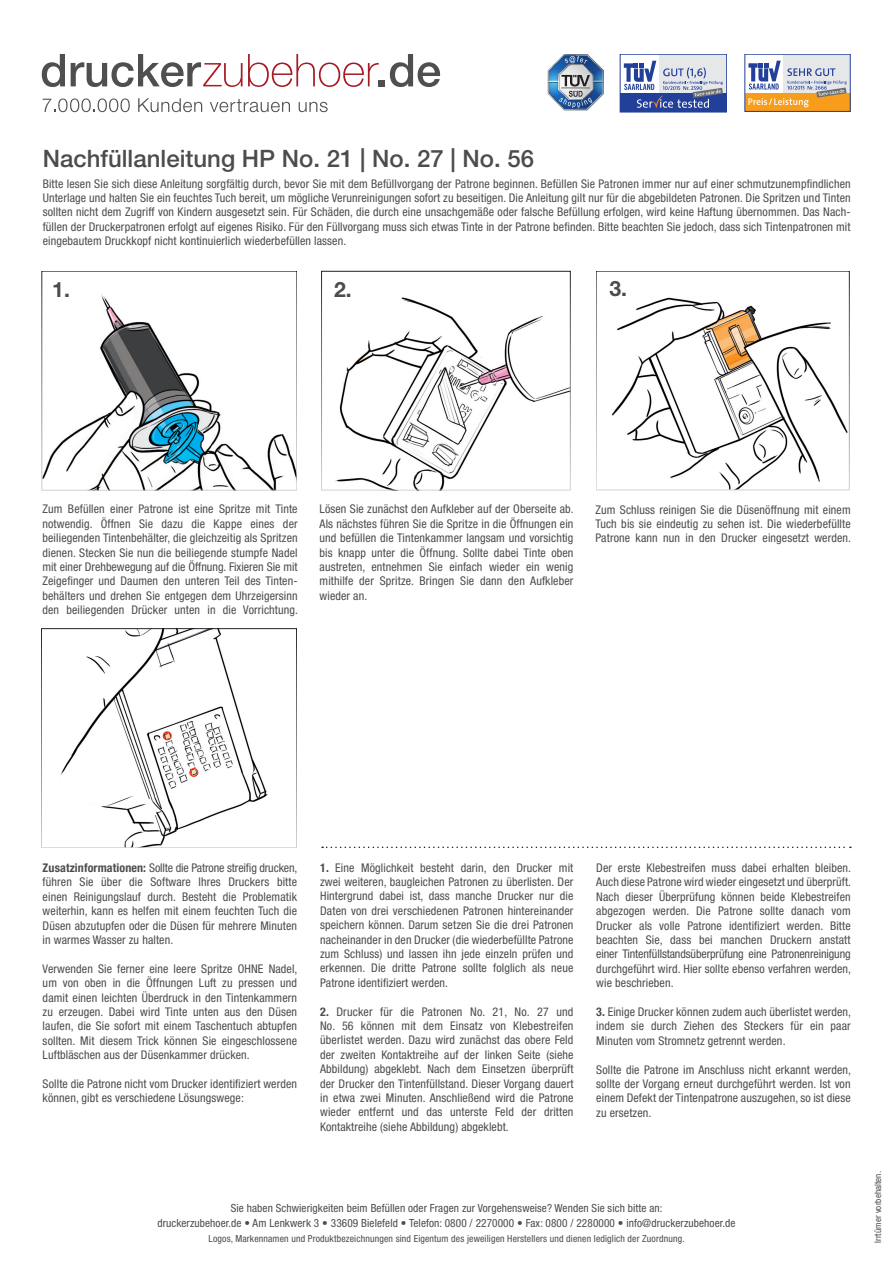
<style>
.page{position:relative;width:893px;height:1263px;background:#fff}
.page>*{position:absolute;margin:0;border:0;box-sizing:border-box;transform-origin:0 0}
.t1{font:500 24px "Helvetica Neue LT Pro";color:#4b4c4d}
.t2{font:700 21.15px "Helvetica Neue LT Pro";color:#4b4c4d}
.text{font:condensed 12px/14.4px "Helvetica Neue LT Pro";letter-spacing:.01em;color:#4b4c4d;text-align:justify}
.t3{font:condensed 11.25px/14.4px "Helvetica Neue LT Pro";letter-spacing:.01em;color:#4b4c4d;text-align:center}
.t4{font:condensed 9.75px "Helvetica Neue LT Pro";letter-spacing:.015em;color:#4b4c4d}
.t5{font:condensed 9px "Helvetica Neue LT Pro";letter-spacing:.01em;color:#4b4c4d}
.s1{font-weight:700}
</style>
<div class="page">
<svg style="left:42px;top:54px;width:23px;height:33px"></svg>
<svg style="left:71px;top:54px;width:369px;height:33px"></svg>
<svg style="left:138px;top:98px;width:64px;height:14px"></svg>
<svg style="left:210px;top:99px;width:80px;height:13px"></svg>
<svg style="left:299px;top:102px;width:29px;height:10px"></svg>
<svg style="left:43px;top:98px;width:87px;height:14px"></svg>
<div style="left:659px;top:54px;width:68px;height:39px;background:#e6e7e9"></div>
<div style="left:620px;top:93px;width:107px;height:19px;background:#223f99"></div>
<div style="left:620px;top:54px;width:107px;height:58px;border:1px solid #223f99"></div>
<svg style="left:624px;top:61px;width:99px;height:47px"></svg>
<div style="left:784px;top:54px;width:66px;height:39px;background:#e6e7e9"></div>
<div style="left:745px;top:93px;width:105px;height:18px;background:#f89c1c"></div>
<svg style="left:748px;top:61px;width:99px;height:46px"></svg>
<svg style="left:548px;top:54px;width:56px;height:56px"></svg>
<svg style="left:322px;top:846px;width:529px;height:2px"></svg>
<img style="left:44px;top:294px;width:251px;height:194px">
<div style="left:42px;top:271px;width:255px;height:219px;border:1px solid #fff"></div>
<img style="left:335px;top:297px;width:233px;height:191px">
<div style="left:321px;top:271px;width:249px;height:219px;border:1px solid #fff"></div>
<img style="left:612px;top:297px;width:235px;height:191px">
<div style="left:596px;top:271px;width:253px;height:219px;border:1px solid #fff"></div>
<img style="left:60px;top:631px;width:208px;height:215px">
<div style="left:41px;top:629px;width:256px;height:219px;border:1px solid #fff"></div>
<p class="t1" style="left:43px;top:144px;width:493px">Nachfüllanleitung HP No. 21 | No. 27 | No. 56</p>
<p class="text" style="left:43px;top:176px;width:809px">Bitte lesen Sie sich diese Anleitung sorgfältig durch, bevor Sie mit dem Befüllvorgang der Patrone beginnen. Befüllen Sie Patronen immer nur auf einer schmutzunempfindlichen Unterlage und halten Sie ein feuchtes Tuch bereit, um mögliche Verunreinigungen sofort zu beseitigen. Die Anleitung gilt nur für die abgebildeten Patronen. Die Spritzen und Tinten sollten nicht dem Zugriff von Kindern ausgesetzt sein. Für Schäden, die durch eine unsachgemäße oder falsche Befüllung erfolgen, wird keine Haftung übernommen. Das Nach&shy;füllen der Druckerpatronen erfolgt auf eigenes Risiko. Für den Füllvorgang muss sich etwas Tinte in der Patrone befinden. Bitte beachten Sie jedoch, dass sich Tintenpatronen mit eingebautem Druckkopf nicht kontinuierlich wiederbefüllen lassen.</p>
<p class="t2" style="left:52px;top:276px;width:19px">1.</p>
<p class="t2" style="left:334px;top:276px;width:19px">2.</p>
<p class="t2" style="left:609px;top:276px;width:19px">3.</p>
<p class="text" style="left:43px;top:502px;width:257px">Zum Befüllen einer Patrone ist eine Spritze mit Tinte notwendig. Öffnen Sie dazu die Kappe eines der beiliegenden Tintenbehälter, die gleichzeitig als Spritzen dienen. Stecken Sie nun die beiliegende stumpfe Nadel mit einer Drehbewegung auf die Öffnung. Fixieren Sie mit Zeigefinger und Daumen den unteren Teil des Tinten&shy;behälters und drehen Sie entgegen dem Uhrzeigersinn den beiliegenden Drücker unten in die Vorrichtung.</p>
<p class="text" style="left:320px;top:502px;width:256px">Lösen Sie zunächst den Aufkleber auf der Oberseite ab.<br>Als nächstes führen Sie die Spritze in die Öffnungen ein und befüllen die Tintenkammer langsam und vorsichtig bis knapp unter die Öffnung. Sollte dabei Tinte oben austreten, entnehmen Sie einfach wieder ein wenig mithilfe der Spritze. Bringen Sie dann den Aufkleber wieder an.</p>
<p class="text" style="left:595px;top:502px;width:257px">Zum Schluss reinigen Sie die Düsenöffnung mit einem Tuch bis sie eindeutig zu sehen ist. Die wiederbefüllte Patrone kann nun in den Drucker eingesetzt werden.</p>
<p class="text" style="left:43px;top:860px;width:256px"><span class="s1">Zusatzinformationen:</span> Sollte die Patrone streifig drucken, führen Sie über die Software Ihres Druckers bitte einen Reinigungslauf durch. Besteht die Problematik weiterhin, kann es helfen mit einem feuchten Tuch die Düsen abzutupfen oder die Düsen für mehrere Minuten in warmes Wasser zu halten.</p>
<p class="text" style="left:43px;top:961px;width:256px">Verwenden Sie ferner eine leere Spritze OHNE Nadel, um von oben in die Öffnungen Luft zu pressen und damit einen leichten Überdruck in den Tintenkammern zu erzeugen. Dabei wird Tinte unten aus den Düsen laufen, die Sie sofort mit einem Taschentuch abtupfen sollten. Mit diesem Trick können Sie eingeschlossene Luftbläschen aus der Düsenkammer drücken.</p>
<p class="text" style="left:43px;top:1076px;width:256px">Sollte die Patrone nicht vom Drucker identifiziert werden können, gibt es verschiedene Lösungswege:</p>
<p class="text" style="left:320px;top:860px;width:255px"><span class="s1">1.</span> Eine Möglichkeit besteht darin, den Drucker mit zwei weiteren, baugleichen Patronen zu überlisten. Der Hintergrund dabei ist, dass manche Drucker nur die Daten von drei verschiedenen Patronen hintereinander speichern können. Darum setzen Sie die drei Patronen nacheinander in den Drucker (die wiederbefüllte Patrone zum Schluss) und lassen ihn jede einzeln prüfen und erkennen. Die dritte Patrone sollte folglich als neue Patrone identifiziert werden.</p>
<p class="text" style="left:320px;top:1004px;width:255px"><span class="s1">2.</span> Drucker für die Patronen No. 21, No. 27 und No. 56 können mit dem Einsatz von Klebestreifen überlistet werden. Dazu wird zunächst das obere Feld der zweiten Kontaktreihe auf der linken Seite (siehe Abbildung) abgeklebt. Nach dem Einsetzen überprüft der Drucker den Tintenfüllstand. Dieser Vorgang dauert in etwa zwei Minuten. Anschließend wird die Patrone wieder entfernt und das unterste Feld der dritten Kontaktreihe (siehe Abbildung) abgeklebt.</p>
<p class="text" style="left:596px;top:860px;width:256px">Der erste Klebestreifen muss dabei erhalten bleiben.<br>Auch diese Patrone wird wieder eingesetzt und überprüft.<br>Nach dieser Überprüfung können beide Klebestreifen abgezogen werden. Die Patrone sollte danach vom Drucker als volle Patrone identifiziert werden. Bitte beachten Sie, dass bei manchen Druckern anstatt einer Tintenfüllstandsüberprüfung eine Patronenreinigung durchgeführt wird. Hier sollte ebenso verfahren werden, wie beschrieben.</p>
<p class="text" style="left:596px;top:1004px;width:256px"><span class="s1">3.</span> Einige Drucker können zudem auch überlistet werden, indem sie durch Ziehen des Steckers für ein paar Minuten vom Stromnetz getrennt werden.</p>
<p class="text" style="left:596px;top:1062px;width:256px">Sollte die Patrone im Anschluss nicht erkannt werden, sollte der Vorgang erneut durchgeführt werden. Ist von einem Defekt der Tintenpatrone auszugehen, so ist diese zu ersetzen.</p>
<p class="t3" style="left:157px;top:1201px;width:580px">Sie haben Schwierigkeiten beim Befüllen oder Fragen zur Vorgehensweise? Wenden Sie sich bitte an:<br>druckerzubehoer.de • Am Lenkwerk 3 • 33609 Bielefeld • Telefon: 0800 / 2270000 • Fax: 0800 / 2280000 • info@druckerzubehoer.de</p>
<p class="t4" style="left:209px;top:1232px;width:478px">Logos, Markennamen und Produktbezeichnungen sind Eigentum des jeweiligen Herstellers und dienen lediglich der Zuordnung.</p>
<p class="t5" style="left:872px;top:1243px;width:73px;rotate:-90deg">Irrtümer vorbehalten.</p>
</div>
